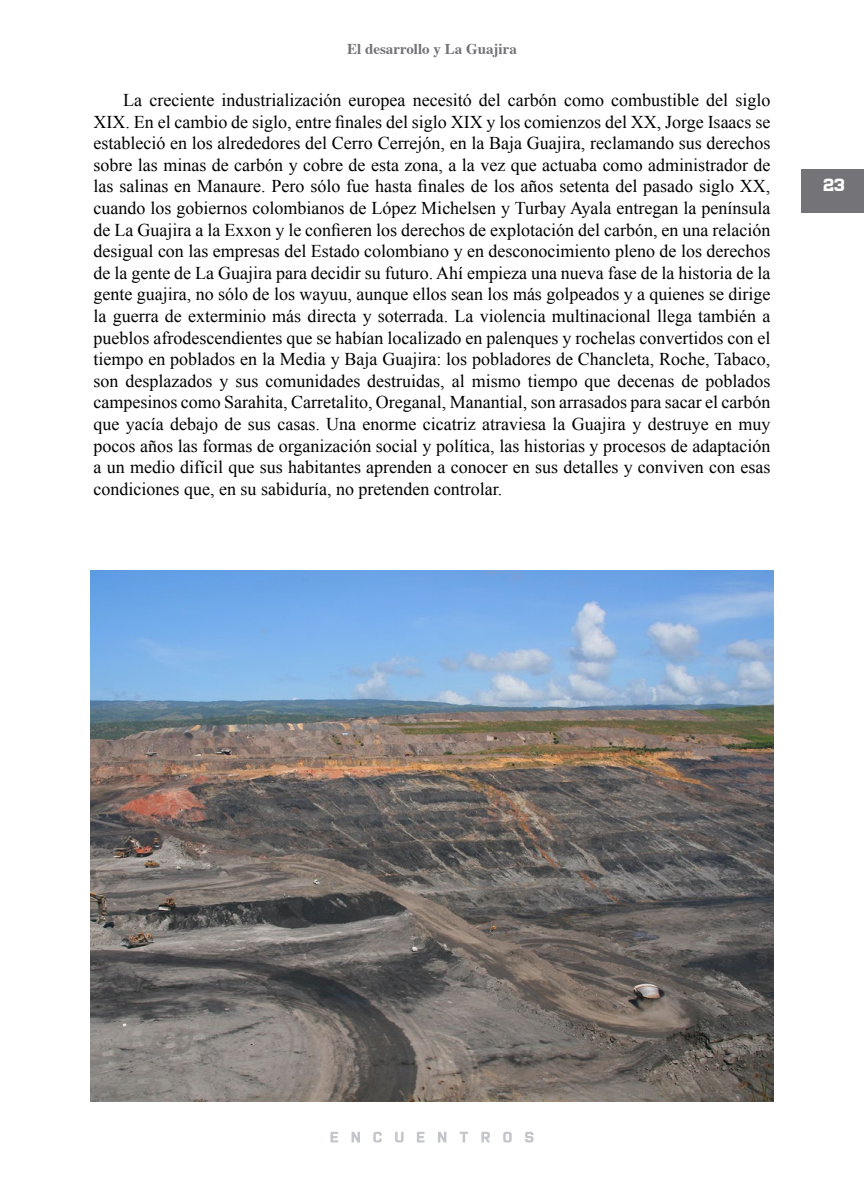
<style>
.page{position:relative;width:864px;height:1188px;background:#fff}
.page>*{position:absolute;margin:0;border:0;box-sizing:border-box;transform-origin:0 0}
.t1{font:18px/21.6px "Times New Roman";color:#000;text-align:justify}
.t2{font:18px "X Heighting";color:#fff}
.t3{font:700 15px "Times";color:#737277}
</style>
<div class="page">
<svg style="left:331px;top:1132px;width:7px;height:11px"></svg>
<svg style="left:352px;top:1132px;width:8px;height:11px"></svg>
<svg style="left:373px;top:1132px;width:9px;height:11px"></svg>
<svg style="left:395px;top:1132px;width:9px;height:11px"></svg>
<svg style="left:417px;top:1132px;width:8px;height:11px"></svg>
<svg style="left:438px;top:1132px;width:8px;height:11px"></svg>
<svg style="left:460px;top:1132px;width:8px;height:11px"></svg>
<svg style="left:481px;top:1132px;width:9px;height:11px"></svg>
<svg style="left:503px;top:1132px;width:9px;height:11px"></svg>
<svg style="left:525px;top:1132px;width:8px;height:11px"></svg>
<div style="left:801px;top:169px;width:63px;height:44px;background:#747478"></div>
<img style="left:91px;top:571px;width:682px;height:531px">
<p class="t3" style="left:347px;top:34px;width:171px">El desarrollo y La Guajira</p>
<p class="t1" style="left:94px;top:89px;width:678px;text-indent:30px">La creciente industrialización europea necesitó del carbón como combustible del siglo XIX. En el cambio de siglo, entre finales del siglo XIX y los comienzos del XX, Jorge Isaacs se estableció en los alrededores del Cerro Cerrejón, en la Baja Guajira, reclamando sus derechos sobre las minas de carbón y cobre de esta zona, a la vez que actuaba como administrador de las salinas en Manaure. Pero sólo fue hasta finales de los años setenta del pasado siglo XX, cuando los gobiernos colombianos de López Michelsen y Turbay Ayala entregan la península de La Guajira a la Exxon y le confieren los derechos de explotación del carbón, en una relación desigual con las empresas del Estado colombiano y en desconocimiento pleno de los derechos de la gente de La Guajira para decidir su futuro. Ahí empieza una nueva fase de la historia de la gente guajira, no sólo de los wayuu, aunque ellos sean los más golpeados y a quienes se dirige la guerra de exterminio más directa y soterrada. La violencia multinacional llega también a pueblos afrodescendientes que se habían localizado en palenques y rochelas convertidos con el tiempo en poblados en la Media y Baja Guajira: los pobladores de Chancleta, Roche, Tabaco, son desplazados y sus comunidades destruidas, al mismo tiempo que decenas de poblados campesinos como Sarahita, Carretalito, Oreganal, Manantial, son arrasados para sacar el carbón que yacía debajo de sus casas. Una enorme cicatriz atraviesa la Guajira y destruye en muy pocos años las formas de organización social y política, las historias y procesos de adaptación a un medio difícil que sus habitantes aprenden a conocer en sus detalles y conviven con esas condiciones que, en su sabiduría, no pretenden controlar.</p>
<p class="t2" style="left:824px;top:174px;width:23px">23</p>
</div>
